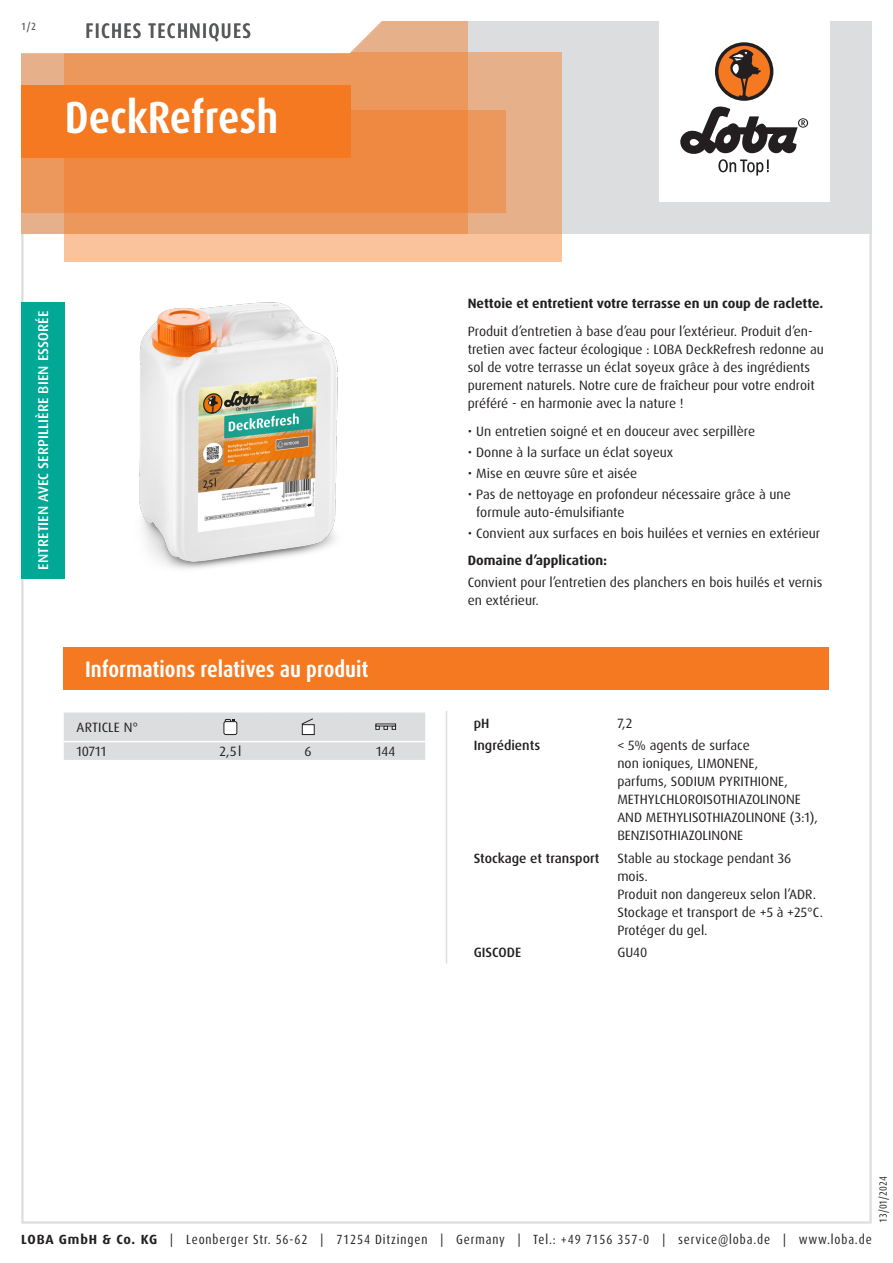
<style>
.page{position:relative;width:893px;height:1263px;background:#fff}
.page>*{position:absolute;margin:0;border:0;box-sizing:border-box;transform-origin:0 0}
.Produktname_weiss{font:700 condensed 45px "Dax Pro";color:#fff}
.Abschnitt{font:700 condensed 22.5px "Dax Pro";color:#fff}
.TI{font:500 condensed 21px "Dax Pro";letter-spacing:.06em;color:#57585a}
.Produktart_Reinigung-Pflege{font:500 14.25px "Dax Pro";letter-spacing:.01em;color:#fff}
.Text{font:13.5px/18px "Dax Pro";color:#231f20}
.Text_ohne_Silbentrennung{font:13.5px/18px "Dax Pro";color:#231f20}
.Text_Bold{font:700 13.5px "Dax Pro";color:#231f20}
.Text_Medium{font:500 13.5px "Dax Pro";color:#231f20}
.Text_Großbuchstaben{font:13.5px "Dax Pro";letter-spacing:.01em;color:#231f20}
.Text_zentriert{font:13.5px "Dax Pro";color:#231f20}
.t1{font:condensed 13.35px "Dax Pro";letter-spacing:.065em;color:#231f20}
.t2{font:condensed 10.5px "Dax Pro";color:#231f20}
.t3{font:500 condensed 10.5px "Dax Pro";color:#57585a}
.s1{font-weight:700;font-stretch:normal}
</style>
<div class="page">
<hr style="left:446px;top:711px;width:1px;height:252px;background:#dcdddf">
<svg style="left:64px;top:712px;width:361px;height:48px"></svg>
<div style="left:64px;top:647px;width:765px;height:43px;background:#f47921"></div>
<img style="left:64px;top:302px;width:274px;height:276px">
<div style="left:21px;top:302px;width:43px;height:276px;background:#00a895"></div>
<div style="left:21px;top:21px;width:851px;height:213px;background:#dcdddf"></div>
<div style="left:659px;top:0;width:170px;height:202px;background:#fff"></div>
<svg style="left:680px;top:106px;width:128px;height:70px"></svg>
<div style="left:715px;top:42px;width:58px;height:59px;background:#231f20;border-radius:50%"></div>
<svg style="left:718px;top:45px;width:52px;height:52px"></svg>
<div style="left:64px;top:52px;width:497px;height:209px;background:linear-gradient(to right,#fec79f,#efb992)"></div>
<div style="left:21px;top:111px;width:485px;height:102px;background:#ec975b"></div>
<svg style="left:21px;top:21px;width:447px;height:213px"></svg>
<svg style="left:21px;top:21px;width:411px;height:34px"></svg>
<div style="left:21px;top:85px;width:330px;height:72px;background:#f47921"></div>
<p class="t3" style="left:21px;top:19px;width:16px">1/2</p>
<p class="TI" style="left:86px;top:17px;width:167px">FICHES TECHNIQUES</p>
<p class="Produktname_weiss" style="left:65px;top:89px;width:215px">DeckRefresh</p>
<p class="Produktart_Reinigung-Pflege" style="left:34px;top:570px;width:260px;rotate:-90deg">ENTRETIEN AVEC SERPILLIÈRE BIEN ESSORÉE</p>
<p class="Abschnitt" style="left:85px;top:655px;width:285px">Informations relatives au produit</p>
<p class="Text_Großbuchstaben" style="left:77px;top:718px;width:63px">ARTICLE N°</p>
<p class="Text" style="left:77px;top:743px;width:31px">10711</p>
<p class="Text_zentriert" style="left:219px;top:743px;width:23px">2,5l</p>
<p class="Text_zentriert" style="left:304px;top:743px;width:9px">6</p>
<p class="Text_zentriert" style="left:376px;top:743px;width:20px">144</p>
<p class="Text_Bold" style="left:468px;top:295px;width:357px">Nettoie et entretient votre terrasse en un coup de raclette.</p>
<p class="Text" style="left:468px;top:323px;width:358px">Produit d’entretien à base d’eau pour l’extérieur. Produit d’en&shy;tretien avec facteur écologique : LOBA DeckRefresh redonne au sol de votre terrasse un éclat soyeux grâce à des ingrédients purement naturels. Notre cure de fraîcheur pour votre endroit préféré - en harmonie avec la nature !</p>
<p class="Text" style="left:468px;top:422px;width:289px">• Un entretien soigné et en douceur avec serpillère</p>
<p class="Text" style="left:468px;top:443px;width:207px">• Donne à la surface un éclat soyeux</p>
<p class="Text" style="left:468px;top:464px;width:171px">• Mise en œuvre sûre et aisée</p>
<p class="Text" style="left:476px;top:485px;width:316px;text-indent:-9px">• Pas de nettoyage en profondeur nécessaire grâce à une formule auto-émulsifiante</p>
<p class="Text" style="left:468px;top:524px;width:354px">• Convient aux surfaces en bois huilées et vernies en extérieur</p>
<p class="Text_Bold" style="left:468px;top:552px;width:141px">Domaine d’application:</p>
<p class="Text" style="left:468px;top:573px;width:356px">Convient pour l’entretien des planchers en bois huilés et vernis en extérieur.</p>
<p class="Text_Medium" style="left:474px;top:714px;width:17px">pH</p>
<p class="Text_ohne_Silbentrennung" style="left:617px;top:714px;width:16px">7,2</p>
<p class="Text_Medium" style="left:474px;top:737px;width:68px">Ingrédients</p>
<p class="Text_ohne_Silbentrennung" style="left:617px;top:737px;width:202px">&lt; 5% agents de surface<br>non ioniques, LIMONENE,<br>parfums, SODIUM PYRITHIONE,<br>METHYLCHLOROISOTHIAZOLINONE<br>AND METHYLISOTHIAZOLINONE (3:1),<br>BENZISOTHIAZOLINONE</p>
<p class="Text_Medium" style="left:474px;top:849px;width:127px">Stockage et transport</p>
<p class="Text_ohne_Silbentrennung" style="left:617px;top:849px;width:175px">Stable au stockage pendant 36 mois.</p>
<p class="Text_ohne_Silbentrennung" style="left:617px;top:885px;width:200px">Produit non dangereux selon l’ADR.</p>
<p class="Text_ohne_Silbentrennung" style="left:617px;top:903px;width:207px">Stockage et transport de +5 à +25°C.<br>Protéger du gel.</p>
<p class="Text_Medium" style="left:474px;top:944px;width:49px">GISCODE</p>
<p class="Text_ohne_Silbentrennung" style="left:617px;top:944px;width:31px">GU40</p>
<p class="t2" style="left:876px;top:1222px;width:48px;rotate:-90deg">13/01/2024</p>
<p class="t1" style="left:21px;top:1230px;width:852px"><span class="s1">LOBA GmbH &amp; Co. KG</span> | Leonberger Str. 56-62 | 71254 Ditzingen | Germany | Tel.: +49 7156 357-0 | service@loba.de | www.loba.de</p>
</div>
